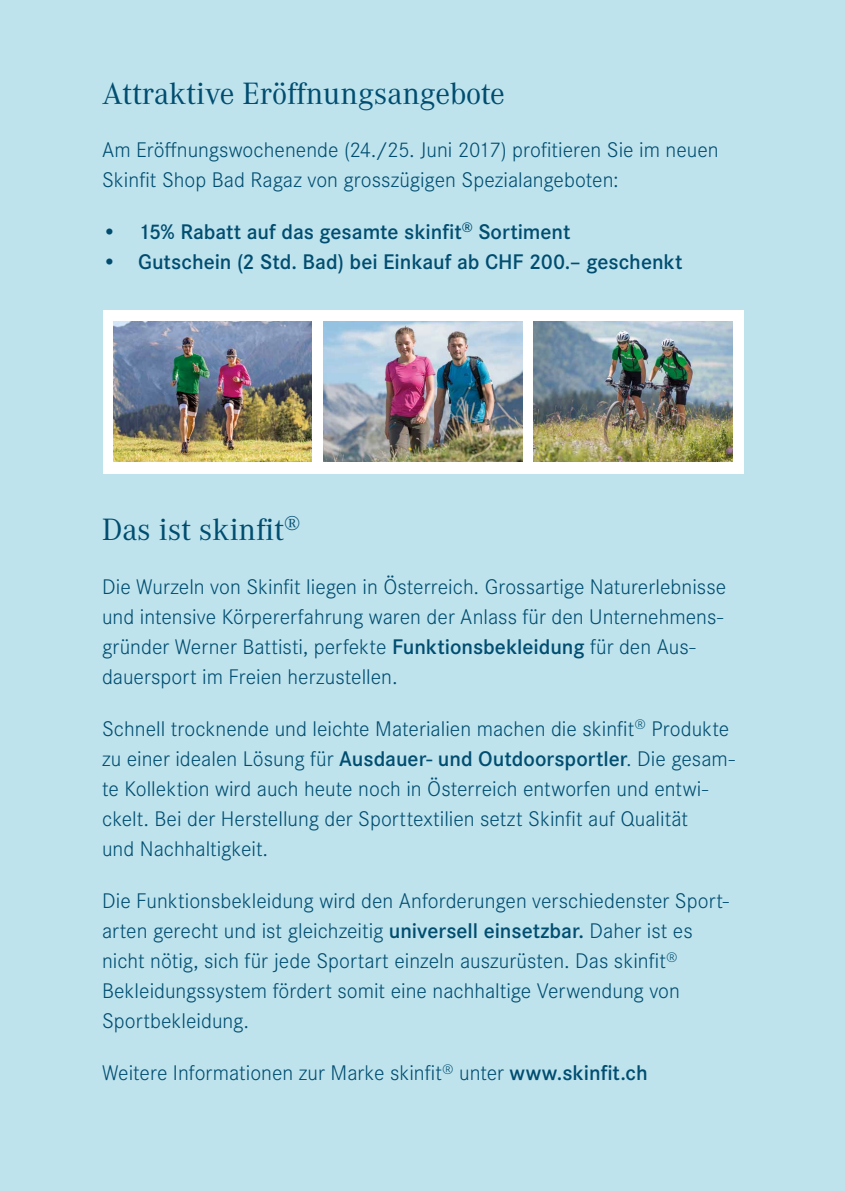
<style>
.page{position:relative;width:845px;height:1191px;background:#bee3ed}
.page>*{position:absolute;margin:0;border:0;box-sizing:border-box;transform-origin:0 0}
.t1{font:32px "Corporate A";color:#004d70}
.t2{font:300 22px/30px "Corporate S";color:#004d70}
.t3{font:600 22px "Corporate S";color:#004d70}
.s1{font-weight:600}
</style>
<div class="page">
<div style="left:103px;top:310px;width:640px;height:163px;background:#fff"></div>
<img style="left:114px;top:321px;width:198px;height:141px">
<img style="left:533px;top:321px;width:199px;height:141px">
<img style="left:323px;top:321px;width:199px;height:141px">
<h1 class="t1" style="left:102px;top:72px;width:404px">Attraktive Eröffnungsangebote</h1>
<p class="t2" style="left:102px;top:133px;width:618px">Am Eröffnungswochenende (24./25. Juni 2017) profitieren Sie im neuen<br>Skinfit Shop Bad Ragaz von grosszügigen Spezialangeboten:</p>
<p class="t3" style="left:102px;top:216px;width:470px">• 15% Rabatt auf das gesamte skinfit<sup>®</sup> Sortiment</p>
<p class="t3" style="left:102px;top:246px;width:582px">• Gutschein (2 Std. Bad) bei Einkauf ab CHF 200.– geschenkt</p>
<h1 class="t1" style="left:102px;top:507px;width:200px">Das ist skinfit<sup>®</sup></h1>
<p class="t2" style="left:102px;top:571px;width:625px">Die Wurzeln von Skinfit liegen in Österreich. Grossartige Naturerlebnisse und intensive Körpererfahrung waren der Anlass für den Unternehmens&shy;gründer Werner Battisti, perfekte <span class="s1">Funktionsbekleidung</span> für den Aus&shy;dauersport im Freien herzustellen.</p>
<p class="t2" style="left:102px;top:713px;width:634px">Schnell trocknende und leichte Materialien machen die skinfit<sup>®</sup> Produkte zu einer idealen Lösung für <span class="s1">Ausdauer- und Outdoorsportler</span>. Die gesam&shy;te Kollektion wird auch heute noch in Österreich entworfen und entwi&shy;ckelt. Bei der Herstellung der Sporttextilien setzt Skinfit auf Qualität<br>und Nachhaltigkeit.</p>
<p class="t2" style="left:102px;top:885px;width:628px">Die Funktionsbekleidung wird den Anforderungen verschiedenster Sport&shy;arten gerecht und ist gleichzeitig <span class="s1">universell einsetzbar.</span> Daher ist es nicht nötig, sich für jede Sportart einzeln auszurüsten. Das skinfit<sup>® </sup>Bekleidungssystem fördert somit eine nachhaltige Verwendung von Sportbekleidung.</p>
<p class="t2" style="left:102px;top:1057px;width:547px">Weitere Informationen zur Marke skinfit<sup>®</sup> unter <span class="s1">www.skinfit.ch</span></p>
</div>
